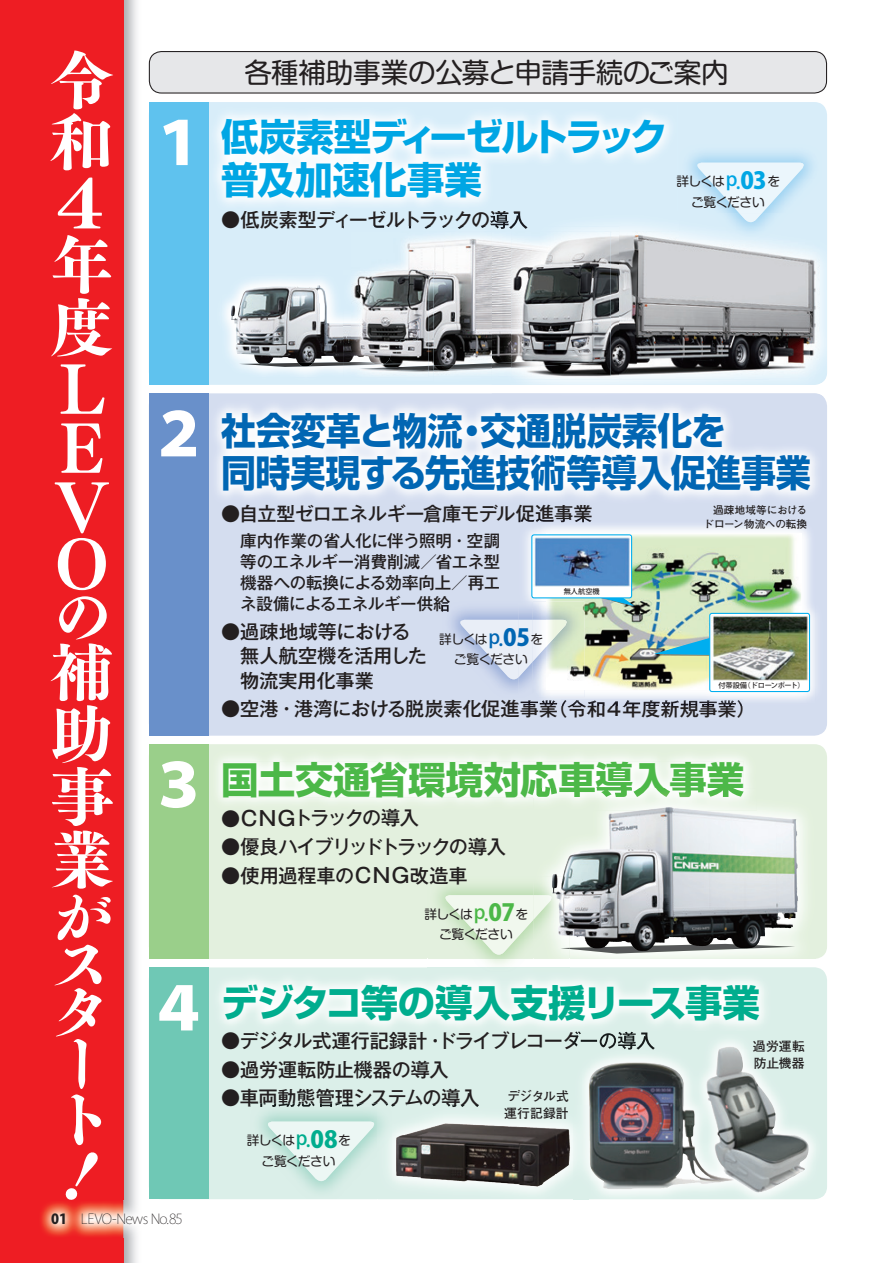
<style>
.page{position:relative;width:893px;height:1263px;background:#fff}
.page>*{position:absolute;margin:0;border:0;box-sizing:border-box;transform-origin:0 0}
.t1{font:65.85px/58.3px "Tsuku AMD Min Std E";color:#fff;text-align:justify}
.t2{font:65.85px "Tsuku AMD Min Std E";color:#fff;scale:1.25 1}
.t3{font:63.75px/61.3px "Tsuku AMD Min Std E";color:#fff}
.t4{font:800 59.55px "Koz Go Pro";color:#fff}
.t5{font:700 37.5px/42.6px "Shin Go Pro";color:#0166b3;scale:.94 1}
.t6{font:700 37.5px "Shin Go Pro";letter-spacing:-.045em;color:#00ad8e}
.t7{font:700 37.5px "Shin Go Pro";color:#4cb848}
.t8{font:700 37.5px "Shin Go Pro";letter-spacing:-.06em;color:#00a6e4}
.t9{font:700 37.5px "Shin Go Pro";letter-spacing:-.005em;color:#00a6e4}
.t10{font:27.6px "Shin M Go Pro";letter-spacing:-.015em;color:#231f20}
.t11{font:500 19.2px/24.5px "Gothic MB101 Pro";letter-spacing:-.02em;color:#231f20}
.t12{font:500 19.2px "Gothic MB101 Pro";letter-spacing:-.045em;color:#231f20}
.t13{font:500 19.2px "Gothic MB101 Pro";letter-spacing:-.085em;color:#231f20}
.t14{font:500 16.5px/21.3px "Gothic MB101 Pro";letter-spacing:-.015em;color:#231f20;text-align:justify}
.t15{font:200 13.8px "Koz Go Pro";letter-spacing:-.04em;color:#231f20}
.t16{font:12.75px/20.4px "Shin M Go Pro";letter-spacing:-.045em;color:#231f20;text-align:center}
.t17{font:700 12.75px/17px "Futo Go B101 Pro";letter-spacing:.005em;color:#231f20}
.t18{font:700 10.65px/13.8px "Futo Go B101 Pro";letter-spacing:-.02em;color:#231f20;text-align:right}
.t19{font:500 7.2px "Koz Go Pro";letter-spacing:-.025em;color:#231f20}
.t20{font:500 7.2px "Koz Go Pro";color:#231f20}
.s1{font-weight:800}
.s2{font-family:"Koz Go Pro";font-weight:500;font-size:19.2px;color:#00a6e4}
.s3{font-family:"Koz Go Pro";font-weight:800;font-size:23.4px;color:#00a6e4}
.s4{font-family:"Koz Go Pro";font-weight:500;font-size:19.2px;color:#0166b3}
.s5{font-family:"Koz Go Pro";font-weight:800;font-size:23.4px;color:#0166b3}
.s6{font-size:20.25px}
.s7{font-family:"Koz Go Pro";font-weight:500;font-size:19.2px;color:#4cb848}
.s8{font-family:"Koz Go Pro";font-weight:800;font-size:23.4px;color:#4cb848}
.s9{font-family:"Koz Go Pro";font-weight:500;font-size:19.2px;color:#00ad8e}
.s10{font-family:"Koz Go Pro";font-weight:800;font-size:23.4px;color:#00ad8e}
</style>
<div class="page">
<div style="left:149px;top:52px;width:677px;height:41px;background:#e6e7e9;border-radius:12px"></div>
<div style="left:149px;top:51px;width:678px;height:43px;border:1px solid #231f20;border-radius:12px"></div>
<div style="left:149px;top:393px;width:678px;height:343px;background:#d4ddef;border-radius:13px"></div>
<div style="left:149px;top:102px;width:678px;height:283px;background:#d8edf9;border-radius:13px"></div>
<div style="left:149px;top:102px;width:59px;height:283px;background:#5fc2ee"></div>
<div style="left:149px;top:744px;width:678px;height:215px;background:#e3f0de;border-radius:13px"></div>
<div style="left:149px;top:967px;width:678px;height:232px;background:#dbefe9;border-radius:13px"></div>
<img style="left:123px;top:0;width:14px;height:1263px">
<div style="left:0;top:0;width:123px;height:1263px;background:#ee1d23"></div>
<img style="left:208px;top:399px;width:608px;height:105px">
<img style="left:219px;top:979px;width:546px;height:48px">
<div style="left:218px;top:756px;width:531px;height:46px;background:#eff7ec"></div>
<img style="left:223px;top:761px;width:521px;height:36px">
<img style="left:392px;top:1116px;width:181px;height:78px">
<img style="left:392px;top:1105px;width:87px;height:2px">
<img style="left:396px;top:1123px;width:153px;height:64px">
<img style="left:573px;top:1199px;width:16px;height:1px">
<img style="left:573px;top:1040px;width:251px;height:159px">
<img style="left:573px;top:1034px;width:82px;height:16px">
<img style="left:575px;top:1031px;width:73px;height:3px">
<img style="left:706px;top:1047px;width:19px;height:113px">
<img style="left:208px;top:106px;width:461px;height:105px">
<div style="left:149px;top:393px;width:59px;height:343px;background:#6990ca"></div>
<div style="left:149px;top:744px;width:59px;height:215px;background:#9acf8a"></div>
<div style="left:149px;top:967px;width:59px;height:232px;background:#6fc8b5"></div>
<svg style="left:442px;top:895px;width:91px;height:60px"></svg>
<img style="left:250px;top:1103px;width:142px;height:89px">
<svg style="left:378px;top:1105px;width:14px;height:2px"></svg>
<svg style="left:264px;top:1121px;width:114px;height:60px"></svg>
<svg style="left:694px;top:163px;width:113px;height:50px"></svg>
<img style="left:223px;top:279px;width:120px;height:96px">
<img style="left:231px;top:285px;width:87px;height:58px">
<img style="left:239px;top:362px;width:104px;height:5px">
<img style="left:259px;top:362px;width:84px;height:4px">
<img style="left:343px;top:227px;width:141px;height:2px">
<img style="left:343px;top:316px;width:8px;height:7px">
<img style="left:343px;top:323px;width:8px;height:39px">
<img style="left:343px;top:365px;width:8px;height:7px">
<svg style="left:343px;top:362px;width:8px;height:3px"></svg>
<img style="left:377px;top:235px;width:115px;height:141px">
<img style="left:359px;top:271px;width:74px;height:105px">
<img style="left:351px;top:276px;width:77px;height:100px">
<img style="left:351px;top:339px;width:67px;height:24px">
<img style="left:351px;top:362px;width:56px;height:3px">
<svg style="left:372px;top:363px;width:14px;height:1px"></svg>
<img style="left:433px;top:363px;width:59px;height:7px">
<svg style="left:428px;top:366px;width:5px;height:5px"></svg>
<img style="left:360px;top:366px;width:68px;height:5px">
<img style="left:492px;top:213px;width:335px;height:172px">
<img style="left:492px;top:213px;width:36px;height:14px">
<img style="left:739px;top:213px;width:23px;height:9px">
<img style="left:492px;top:227px;width:127px;height:4px">
<img style="left:492px;top:362px;width:19px;height:6px">
<img style="left:511px;top:231px;width:258px;height:148px">
<img style="left:769px;top:240px;width:51px;height:139px">
<img style="left:680px;top:231px;width:140px;height:9px">
<img style="left:41px;top:1200px;width:96px;height:38px">
<img style="left:518px;top:700px;width:39px;height:5px">
<img style="left:562px;top:704px;width:180px;height:1px">
<img style="left:518px;top:522px;width:14px;height:79px">
<img style="left:532px;top:522px;width:283px;height:182px">
<img style="left:532px;top:520px;width:60px;height:2px">
<img style="left:532px;top:700px;width:25px;height:4px">
<img style="left:561px;top:700px;width:181px;height:4px">
<img style="left:584px;top:534px;width:217px;height:156px">
<div style="left:531px;top:534px;width:101px;height:64px;border:1px solid #00aeef;border-radius:2px"></div>
<div style="left:710px;top:613px;width:99px;height:78px;background:#fff;border-radius:2px"></div>
<div style="left:709px;top:613px;width:101px;height:79px;border:1px solid #00aeef;border-radius:2px"></div>
<svg style="left:533px;top:536px;width:101px;height:70px;background:#cae7e6"></svg>
<img style="left:533px;top:536px;width:97px;height:51px">
<svg style="left:654px;top:615px;width:58px;height:65px;background:#a8cab5"></svg>
<img style="left:712px;top:616px;width:96px;height:64px">
<img style="left:451px;top:601px;width:133px;height:96px">
<svg style="left:443px;top:601px;width:7px;height:11px"></svg>
<img style="left:546px;top:601px;width:38px;height:89px">
<svg style="left:457px;top:620px;width:61px;height:59px"></svg>
<img style="left:518px;top:620px;width:14px;height:57px">
<img style="left:532px;top:620px;width:14px;height:42px">
<img style="left:546px;top:620px;width:24px;height:27px">
<img style="left:592px;top:967px;width:224px;height:1px">
<img style="left:546px;top:808px;width:260px;height:151px">
<img style="left:533px;top:789px;width:224px;height:21px">
<img style="left:533px;top:789px;width:211px;height:8px">
<img style="left:533px;top:877px;width:36px;height:82px">
<img style="left:533px;top:895px;width:23px;height:24px">
<img style="left:569px;top:944px;width:226px;height:9px">
<img style="left:591px;top:806px;width:80px;height:43px">
<svg style="left:64px;top:1200px;width:36px;height:2px"></svg>
<h2 class="t3" style="left:50px;top:41px;width:65px">令和</h2>
<h1 class="t2" style="left:41px;top:145px;width:50px">４</h1>
<h2 class="t3" style="left:50px;top:225px;width:64px;line-height:62.8px">年度</h2>
<h1 class="t1" style="left:48px;top:351px;width:62px">ＬＥＶＯ</h1>
<h2 class="t3" style="left:50px;top:575px;width:65px;text-align:justify">の補助事業</h2>
<h2 class="t3" style="left:50px;top:883px;width:62px;line-height:50.8px">がスタート</h2>
<h3 class="t4" style="left:149px;top:104px;width:61px">１</h3>
<h3 class="t4" style="left:149px;top:396px;width:61px">２</h3>
<h3 class="t4" style="left:149px;top:746px;width:61px">３</h3>
<h3 class="t4" style="left:149px;top:970px;width:61px">４</h3>
<p class="t15" style="left:51px;top:1210px;width:134px"><span class="s1">01</span> LEVO-News No.85</p>
<h3 class="t10" style="left:245px;top:50px;width:486px">各種補助事業の公募と申請手続のご案内</h3>
<h3 class="t8" style="left:221px;top:107px;width:448px">低炭素型ディーゼルトラック</h3>
<h3 class="t9" style="left:221px;top:150px;width:262px">普及加速化事業</h3>
<p class="t12" style="left:221px;top:204px;width:308px">●低炭素型ディーゼルトラックの導入</p>
<p class="t16" style="left:676px;top:170px;width:105px">詳しくは<span class="s2">p.</span><span class="s3">03</span>をご覧ください</p>
<h3 class="t5" style="left:221px;top:405px;width:629px">社会変革と物流・交通脱炭素化を<br>同時実現する先進技術等導入促進事業</h3>
<p class="t11" style="left:221px;top:499px;width:373px">●自立型ゼロエネルギー倉庫モデル促進事業</p>
<p class="t14" style="left:240px;top:528px;width:262px">庫内作業の省人化に伴う照明・空調等のエネルギー消費削減／省エネ型機器への転換による効率向上／再エネ設備によるエネルギー供給</p>
<p class="t11" style="left:221px;top:617px;width:207px">●過疎地域等における　無人航空機を活用した　物流実用化事業</p>
<p class="t11" style="left:221px;top:694px;width:536px">●空港・港湾における脱炭素化促進事業（令和４年度新規事業）</p>
<p class="t18" style="left:704px;top:502px;width:105px">過疎地域等におけるドローン物流への転換</p>
<p class="t20" style="left:564px;top:587px;width:38px">無人航空機</p>
<p class="t16" style="left:439px;top:627px;width:105px">詳しくは<span class="s4">p.</span><span class="s5">05</span>をご覧ください</p>
<p class="t19" style="left:718px;top:681px;width:88px">付帯設備（ドローンポート）</p>
<h3 class="t7" style="left:221px;top:749px;width:525px">国土交通省環境対応車導入事業</h3>
<p class="t13" style="left:221px;top:802px;width:199px">●<span class="s6">ＣＮＧ</span>トラックの導入</p>
<p class="t13" style="left:221px;top:831px;width:286px">●優良ハイブリッドトラックの導入</p>
<p class="t11" style="left:221px;top:861px;width:248px">●使用過程車の<span class="s6">ＣＮＧ</span>改造車</p>
<p class="t16" style="left:425px;top:902px;width:105px">詳しくは<span class="s7">p.</span><span class="s8">07</span>をご覧ください</p>
<h3 class="t6" style="left:221px;top:973px;width:540px">デジタコ等の導入支援リース事業</h3>
<p class="t12" style="left:221px;top:1025px;width:436px">●デジタル式運行記録計・ドライブレコーダーの導入</p>
<p class="t11" style="left:221px;top:1055px;width:229px">●過労運転防止機器の導入</p>
<p class="t11" style="left:221px;top:1083px;width:260px">●車両動態管理システムの導入</p>
<p class="t17" style="left:504px;top:1086px;width:66px">デジタル式運行記録計</p>
<p class="t16" style="left:247px;top:1129px;width:106px">詳しくは<span class="s9">p.</span><span class="s10">08</span>をご覧ください</p>
<p class="t17" style="left:753px;top:1036px;width:53px">過労運転防止機器</p>
</div>
